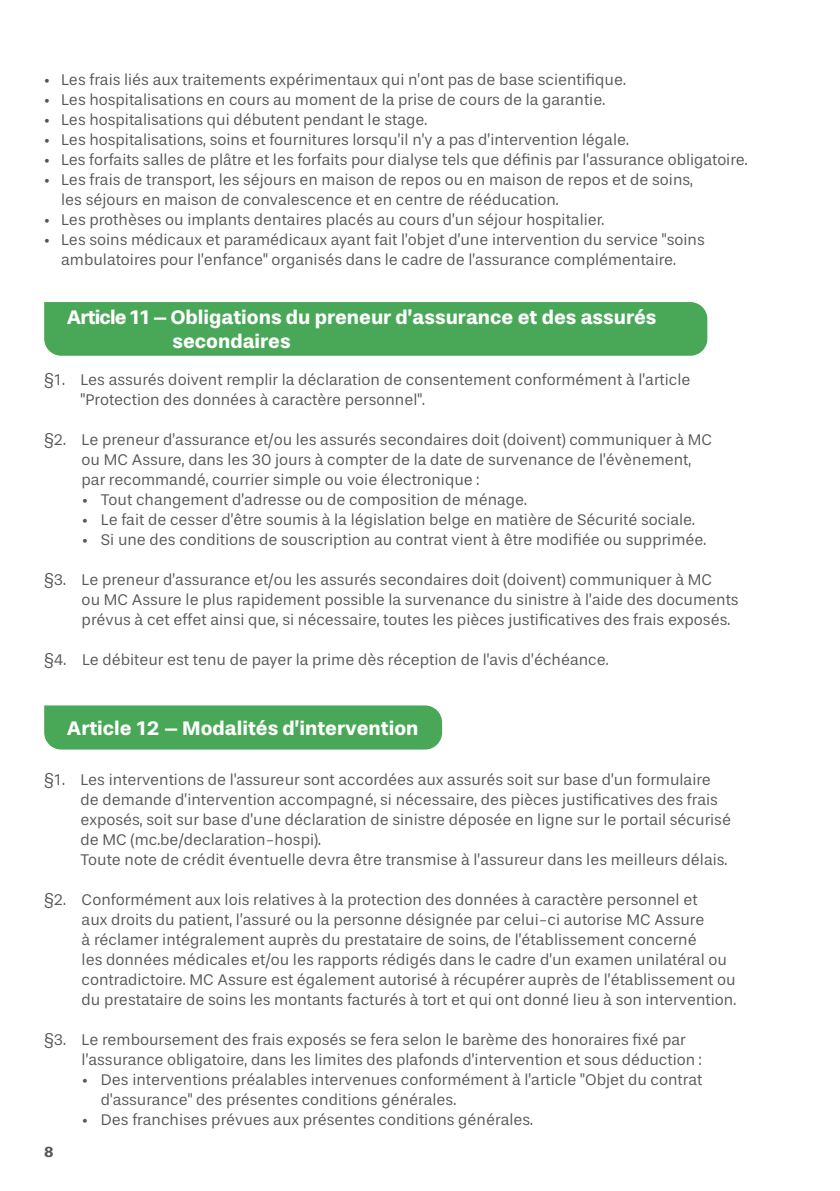
<style>
.page{position:relative;width:840px;height:1191px;background:#fff}
.page>*{position:absolute;margin:0;border:0;box-sizing:border-box;transform-origin:0 0}
.t1{font:700 20px/24px "Stevie Sans";color:#fff}
.t2{font:16px/20px "Stevie Sans";color:#575756}
.t3{font:700 15px "Stevie Sans";color:#575756}
</style>
<div class="page">
<div style="left:44px;top:302px;width:663px;height:54px;background:#49a857"></div>
<div style="left:44px;top:705px;width:398px;height:44px;background:#49a857"></div>
<p class="t2" style="left:44px;top:70px;width:582px">• Les frais liés aux traitements expérimentaux qui n’ont pas de base scientifique.</p>
<p class="t2" style="left:44px;top:90px;width:562px">• Les hospitalisations en cours au moment de la prise de cours de la garantie.</p>
<p class="t2" style="left:44px;top:110px;width:384px">• Les hospitalisations qui débutent pendant le stage.</p>
<p class="t2" style="left:44px;top:130px;width:586px">• Les hospitalisations, soins et fournitures lorsqu’il n’y a pas d’intervention légale.</p>
<p class="t2" style="left:44px;top:150px;width:704px">• Les forfaits salles de plâtre et les forfaits pour dialyse tels que définis par l’assurance obligatoire.</p>
<p class="t2" style="left:61px;top:170px;width:633px;text-indent:-17px">• Les frais de transport, les séjours en maison de repos ou en maison de repos et de soins, les séjours en maison de convalescence et en centre de rééducation.</p>
<p class="t2" style="left:44px;top:210px;width:561px">• Les prothèses ou implants dentaires placés au cours d’un séjour hospitalier.</p>
<p class="t2" style="left:61px;top:230px;width:644px;text-indent:-17px">• Les soins médicaux et paramédicaux ayant fait l’objet d’une intervention du service "soins ambulatoires pour l’enfance" organisés dans le cadre de l’assurance complémentaire.</p>
<p class="t1" style="left:172px;top:305px;width:485px;text-indent:-105px">Article 11 – Obligations du preneur d’assurance et des assurés secondaires</p>
<p class="t2" style="left:80px;top:370px;width:611px;text-indent:-36px">§1. Les assurés doivent remplir la déclaration de consentement conformément à l’article "Protection des données à caractère personnel".</p>
<p class="t2" style="left:82px;top:430px;width:631px;text-indent:-37px">§2. Le preneur d’assurance et/ou les assurés secondaires doit (doivent) communiquer à MC ou MC Assure, dans les 30 jours à compter de la date de survenance de l’évènement, par recommandé, courrier simple ou voie électronique :</p>
<p class="t2" style="left:82px;top:490px;width:446px">• Tout changement d’adresse ou de composition de ménage.</p>
<p class="t2" style="left:82px;top:510px;width:614px">• Le fait de cesser d’être soumis à la législation belge en matière de Sécurité sociale.</p>
<p class="t2" style="left:82px;top:530px;width:625px">• Si une des conditions de souscription au contrat vient à être modifiée ou supprimée.</p>
<p class="t2" style="left:82px;top:570px;width:658px;text-indent:-37px">§3. Le preneur d’assurance et/ou les assurés secondaires doit (doivent) communiquer à MC<br>ou MC Assure le plus rapidement possible la survenance du sinistre à l’aide des documents prévus à cet effet ainsi que, si nécessaire, toutes les pièces justificatives des frais exposés.</p>
<p class="t2" style="left:44px;top:650px;width:565px">§4. Le débiteur est tenu de payer la prime dès réception de l’avis d’échéance.</p>
<p class="t1" style="left:67px;top:716px;width:353px">Article 12 – Modalités d’intervention</p>
<p class="t2" style="left:80px;top:770px;width:651px;text-indent:-36px">§1. Les interventions de l'assureur sont accordées aux assurés soit sur base d’un formulaire de demande d’intervention accompagné, si nécessaire, des pièces justificatives des frais exposés, soit sur base d’une déclaration de sinistre déposée en ligne sur le portail sécurisé de MC (mc.be/declaration-hospi).<br>Toute note de crédit éventuelle devra être transmise à l’assureur dans les meilleurs délais.</p>
<p class="t2" style="left:82px;top:890px;width:655px;text-indent:-37px">§2. Conformément aux lois relatives à la protection des données à caractère personnel et<br>aux droits du patient, l’assuré ou la personne désignée par celui-ci autorise MC Assure<br>à réclamer intégralement auprès du prestataire de soins, de l’établissement concerné<br>les données médicales et/ou les rapports rédigés dans le cadre d’un examen unilatéral ou contradictoire. MC Assure est également autorisé à récupérer auprès de l’établissement ou du prestataire de soins les montants facturés à tort et qui ont donné lieu à son intervention.</p>
<p class="t2" style="left:82px;top:1030px;width:621px;text-indent:-37px">§3. Le remboursement des frais exposés se fera selon le barème des honoraires fixé par l’assurance obligatoire, dans les limites des plafonds d’intervention et sous déduction :</p>
<p class="t2" style="left:101px;top:1070px;width:602px;text-indent:-19px">• Des interventions préalables intervenues conformément à l’article "Objet du contrat d'assurance" des présentes conditions générales.</p>
<p class="t2" style="left:82px;top:1110px;width:452px">• Des franchises prévues aux présentes conditions générales.</p>
<p class="t3" style="left:44px;top:1143px;width:11px">8</p>
</div>
